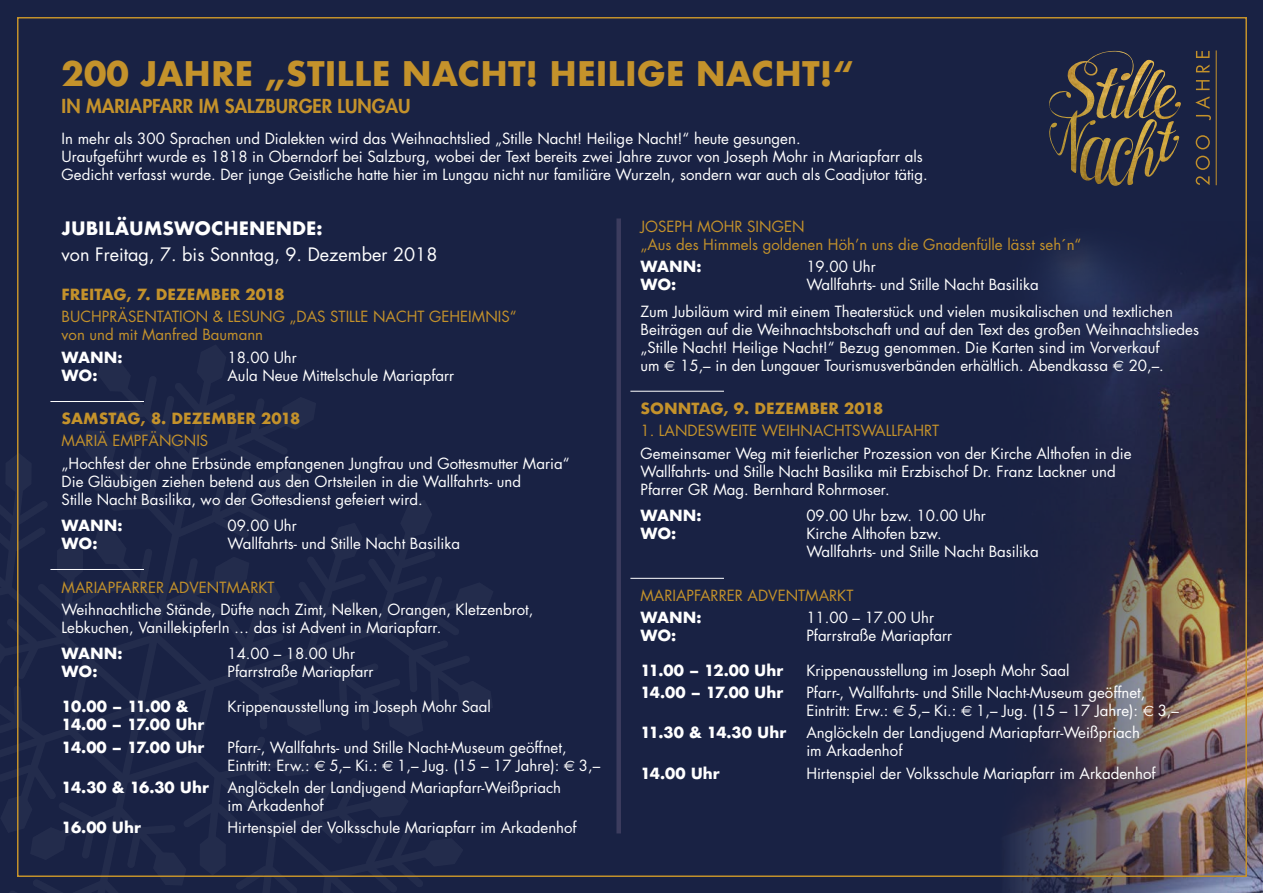
<style>
.page{position:relative;width:1263px;height:893px;background:#192244}
.page>*{position:absolute;margin:0;border:0;box-sizing:border-box;transform-origin:0 0}
.t1{font:700 33px "Futura";color:#c4922b}
.t2{font:800 18.75px "Futura";color:#c4922b}
.t3{font:18px "Futura";color:#fff}
.t4{font:700 18px "Futura";color:#fff}
.t5{font:15px/18px "Futura";color:#fff}
.t6{font:15px/18px "Futura";color:#c4922b}
.t7{font:700 15px/22.2px "Futura";color:#fff}
.t8{font:700 15px "Futura";color:#c4922b}
.s1{font-family:"Euro Sans"}
.s2{font-family:"Euro Sans Std"}
.s3{font-weight:700}
</style>
<div class="page">
<img style="left:1010px;top:247px;width:253px;height:646px">
<div style="left:616px;top:218px;width:5px;height:615px;background:#3c3c5e"></div>
<hr style="left:1216px;top:50px;width:1px;height:135px;background:#c4922b">
<img style="left:1049px;top:51px;width:99px;height:123px">
<svg style="left:1195px;top:51px;width:16px;height:134px"></svg>
<hr style="left:630px;top:391px;width:94px;height:1px;background:#fff">
<hr style="left:50px;top:401px;width:94px;height:1px;background:#fff">
<hr style="left:630px;top:578px;width:94px;height:1px;background:#fff">
<hr style="left:50px;top:569px;width:94px;height:1px;background:#fff">
<h1 class="t1" style="left:62px;top:50px;width:794px">200 JAHRE „STILLE NACHT! HEILIGE NACHT!“</h1>
<p class="t2" style="left:62px;top:94px;width:350px">IN MARIAPFARR IM SALZBURGER LUNGAU</p>
<p class="t5" style="left:62px;top:129px;width:868px">In mehr als 300 Sprachen und Dialekten wird das Weihnachtslied „Stille Nacht! Heilige Nacht!“ heute gesungen.<br>Uraufgeführt wurde es 1818 in Oberndorf bei Salzburg, wobei der Text bereits zwei Jahre zuvor von Joseph Mohr in Mariapfarr als<br>Gedicht verfasst wurde. Der junge Geistliche hatte hier im Lungau nicht nur familiäre Wurzeln, sondern war auch als Coadjutor tätig.</p>
<p class="t4" style="left:62px;top:215px;width:262px">JUBILÄUMSWOCHENENDE:</p>
<p class="t3" style="left:62px;top:242px;width:377px">von Freitag, 7. bis Sonntag, 9. Dezember 2018</p>
<p class="t8" style="left:62px;top:284px;width:225px">FREITAG, 7. DEZEMBER 2018</p>
<p class="t6" style="left:62px;top:308px;width:456px">BUCHPRÄSENTATION &amp; LESUNG „DAS STILLE NACHT GEHEIMNIS“ von und mit Manfred Baumann</p>
<p class="t7" style="left:62px;top:346px;width:63px">WANN:</p>
<p class="t5" style="left:227px;top:348px;width:71px">18.00 Uhr</p>
<p class="t7" style="left:62px;top:364px;width:37px">WO:</p>
<p class="t5" style="left:227px;top:366px;width:228px">Aula Neue Mittelschule Mariapfarr</p>
<p class="t8" style="left:62px;top:408px;width:240px">SAMSTAG, 8. DEZEMBER 2018</p>
<p class="t6" style="left:62px;top:432px;width:148px">MARIÄ EMPFÄNGNIS</p>
<p class="t5" style="left:62px;top:454px;width:509px">„Hochfest der ohne Erbsünde empfangenen Jungfrau und Gottesmutter Maria“<br>Die Gläubigen ziehen betend aus den Ortsteilen in die Wallfahrts- und<br>Stille Nacht Basilika, wo der Gottesdienst gefeiert wird.</p>
<p class="t7" style="left:62px;top:514px;width:63px">WANN:</p>
<p class="t5" style="left:227px;top:516px;width:71px">09.00 Uhr</p>
<p class="t7" style="left:62px;top:532px;width:37px">WO:</p>
<p class="t5" style="left:227px;top:534px;width:234px">Wallfahrts- und Stille Nacht Basilika</p>
<p class="t6" style="left:62px;top:578px;width:215px">MARIAPFARRER ADVENTMARKT</p>
<p class="t5" style="left:62px;top:600px;width:473px">Weihnachtliche Stände, Düfte nach Zimt, Nelken, Orangen, Kletzenbrot,<br>Lebkuchen, Vanillekipferln … das ist Advent in Mariapfarr.</p>
<p class="t7" style="left:62px;top:643px;width:63px">WANN:</p>
<p class="t5" style="left:227px;top:645px;width:129px">14.00 – 18.00 Uhr</p>
<p class="t7" style="left:62px;top:661px;width:37px">WO:</p>
<p class="t5" style="left:227px;top:663px;width:147px">Pfarrstraße Mariapfarr</p>
<p class="t7" style="left:62px;top:696px;width:129px">10.00 – 11.00 &amp;</p>
<p class="t5" style="left:227px;top:698px;width:265px">Krippenausstellung im Joseph Mohr Saal</p>
<p class="t7" style="left:62px;top:714px;width:144px">14.00 – 17.00 Uhr<br>14.00 – 17.00 Uhr</p>
<p class="t6" style="left:640px;top:217px;width:442px">JOSEPH MOHR SINGEN<br>„Aus des Himmels goldenen Höh’n uns die Gnadenfülle lässt seh´n“</p>
<p class="t7" style="left:640px;top:255px;width:63px">WANN:</p>
<p class="t5" style="left:806px;top:257px;width:71px">19.00 Uhr</p>
<p class="t7" style="left:640px;top:273px;width:37px">WO:</p>
<p class="t5" style="left:640px;top:271px;width:534px;line-height:26.5px;text-indent:166px">Wallfahrts- und Stille Nacht Basilika<br>Zum Jubiläum wird mit einem Theaterstück und vielen musikalischen und textlichen</p>
<p class="t5" style="left:640px;top:320px;width:560px">Beiträgen auf die Weihnachtsbotschaft und auf den Text des großen Weihnachtsliedes „Stille Nacht! Heilige Nacht!“ Bezug genommen. Die Karten sind im Vorverkauf<br>um <span class="s1">€</span> 15,– in den Lungauer Tourismusverbänden erhältlich. Abendkassa <span class="s1">€</span> 20,–.</p>
<p class="t8" style="left:640px;top:398px;width:244px">SONNTAG, 9. DEZEMBER 2018</p>
<p class="t6" style="left:640px;top:422px;width:300px">1. LANDESWEITE WEIHNACHTSWALLFAHRT</p>
<p class="t5" style="left:640px;top:444px;width:493px">Gemeinsamer Weg mit feierlicher Prozession von der Kirche Althofen in die<br>Wallfahrts- und Stille Nacht Basilika mit Erzbischof Dr. Franz Lackner und<br>Pfarrer GR Mag. Bernhard Rohrmoser.</p>
<p class="t7" style="left:640px;top:504px;width:63px">WANN:</p>
<p class="t5" style="left:806px;top:506px;width:181px">09.00 Uhr bzw. 10.00 Uhr</p>
<p class="t7" style="left:640px;top:522px;width:37px">WO:</p>
<p class="t5" style="left:806px;top:524px;width:234px">Kirche Althofen bzw.<br>Wallfahrts- und Stille Nacht Basilika</p>
<p class="t6" style="left:640px;top:586px;width:215px">MARIAPFARRER ADVENTMARKT</p>
<p class="t7" style="left:640px;top:606px;width:63px">WANN:</p>
<p class="t5" style="left:806px;top:608px;width:129px">11.00 – 17.00 Uhr</p>
<p class="t7" style="left:640px;top:624px;width:37px">WO:</p>
<p class="t5" style="left:806px;top:626px;width:147px">Pfarrstraße Mariapfarr</p>
<p class="t7" style="left:640px;top:659px;width:144px">11.00 – 12.00 Uhr</p>
<p class="t5" style="left:806px;top:661px;width:265px">Krippenausstellung im Joseph Mohr Saal</p>
<p class="t7" style="left:640px;top:681px;width:144px">14.00 – 17.00 Uhr</p>
<p class="t5" style="left:806px;top:683px;width:374px">Pfarr-, Wallfahrts- und Stille Nacht-Museum geöffnet,<br>Eintritt: Erw.: <span class="s2">€</span> 5,– Ki.: <span class="s2">€</span> 1,– Jug. (15 – 17 Jahre): <span class="s2">€</span> 3,–</p>
<p class="t7" style="left:640px;top:721px;width:147px">11.30 &amp; 14.30 Uhr</p>
<p class="t5" style="left:806px;top:724px;width:335px">Anglöckeln der Landjugend Mariapfarr-Weißpriach im Arkadenhof</p>
<p class="t7" style="left:640px;top:762px;width:81px">14.00 Uhr</p>
<p class="t5" style="left:806px;top:764px;width:351px">Hirtenspiel der Volksschule Mariapfarr im Arkadenhof</p>
<p class="t5" style="left:227px;top:738px;width:374px">Pfarr-, Wallfahrts- und Stille Nacht-Museum geöffnet,<br>Eintritt: Erw.: <span class="s2">€</span> 5,– Ki.: <span class="s2">€</span> 1,– Jug. (15 – 17 Jahre): <span class="s2">€</span> 3,–</p>
<p class="t5" style="left:227px;top:778px;width:335px;text-indent:-166px"><span class="s3">14.30 &amp; 16.30 Uhr</span> Anglöckeln der Landjugend Mariapfarr-Weißpriach im Arkadenhof</p>
<p class="t7" style="left:62px;top:816px;width:81px">16.00 Uhr</p>
<p class="t5" style="left:227px;top:818px;width:351px">Hirtenspiel der Volksschule Mariapfarr im Arkadenhof</p>
</div>
